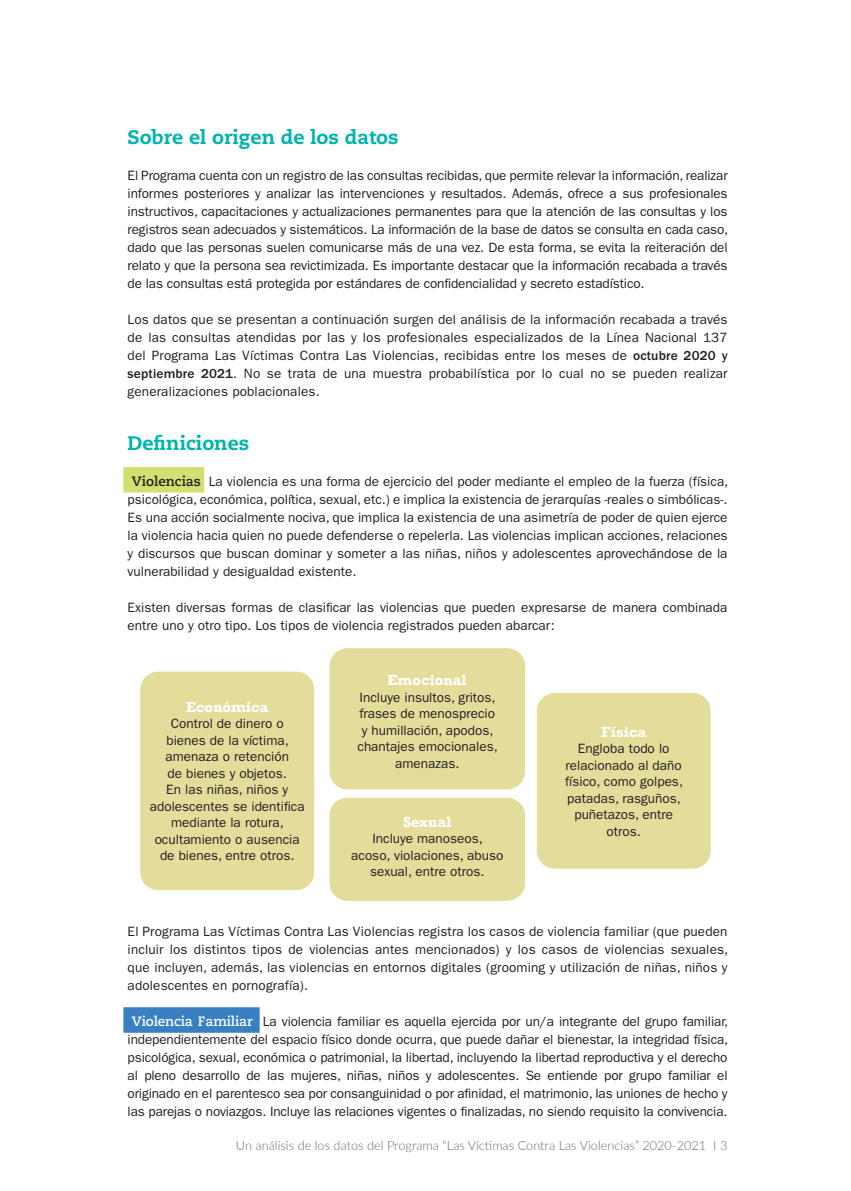
<style>
.page{position:relative;width:851px;height:1191px;background:#fff}
.page>*{position:absolute;margin:0;border:0;box-sizing:border-box;transform-origin:0 0}
.t1{font:800 19.5px "Caecilia LT Std";color:#00b5ac}
.t2{font:700 15px "Rockwell";color:#fff}
.t3{font:13.5px/18px "ITC Franklin Gothic Std";color:#231f20;text-align:center}
.t4{font:300 12.75px "Lato";color:#6c6d70}
.s1{font-weight:500}
.s2{font-family:"Caecilia LT Std";font-weight:700}
.s3{font-family:"Caecilia LT Std";font-weight:700;color:#fff}
</style>
<div class="page">
<div style="left:123px;top:467px;width:81px;height:25px;background:#d3e071"></div>
<div style="left:123px;top:1007px;width:137px;height:25px;background:#3980c3"></div>
<div style="left:140px;top:671px;width:174px;height:219px;background:#e4dc9b;border-radius:18px"></div>
<div style="left:536px;top:693px;width:174px;height:175px;background:#e4dc9b;border-radius:18px"></div>
<div style="left:329px;top:648px;width:196px;height:141px;background:#e4dc9b;border-radius:18px"></div>
<div style="left:329px;top:797px;width:196px;height:103px;background:#e4dc9b;border-radius:18px"></div>
<h1 class="t1" style="left:128px;top:125px;width:272px">Sobre el origen de los datos</h1>
<p class="t3" style="left:128px;top:167px;width:602px;text-align:justify">El Programa cuenta con un registro de las consultas recibidas, que permite relevar la información, realizar informes posteriores y analizar las intervenciones y resultados. Además, ofrece a sus profesionales instructivos, capacitaciones y actualizaciones permanentes para que la atención de las consultas y los registros sean adecuados y sistemáticos. La información de la base de datos se consulta en cada caso, dado que las personas suelen comunicarse más de una vez. De esta forma, se evita la reiteración del relato y que la persona sea revictimizada. Es importante destacar que la información recabada a través de las consultas está protegida por estándares de confidencialidad y secreto estadístico.</p>
<p class="t3" style="left:128px;top:310px;width:601px;text-align:justify">Los datos que se presentan a continuación surgen del análisis de la información recabada a través de las consultas atendidas por las y los profesionales especializados de la Línea Nacional 137 del Programa Las Víctimas Contra Las Violencias, recibidas entre los meses de <span class="s1">octubre 2020 y septiembre 2021</span>. No se trata de una muestra probabilística por lo cual no se pueden realizar generalizaciones poblacionales.</p>
<h1 class="t1" style="left:128px;top:431px;width:123px">Definiciones</h1>
<p class="t3" style="left:128px;top:473px;width:602px;text-align:justify;text-indent:4px"><span class="s2">Violencias</span> La violencia es una forma de ejercicio del poder mediante el empleo de la fuerza (física, psicológica, económica, política, sexual, etc.) e implica la existencia de jerarquías -reales o simbólicas-.<br>Es una acción socialmente nociva, que implica la existencia de una asimetría de poder de quien ejerce la violencia hacia quien no puede defenderse o repelerla. Las violencias implican acciones, relaciones y discursos que buscan dominar y someter a las niñas, niños y adolescentes aprovechándose de la vulnerabilidad y desigualdad existente.</p>
<p class="t3" style="left:128px;top:599px;width:601px;text-align:left">Existen diversas formas de clasificar las violencias que pueden expresarse de manera combinada entre uno y otro tipo. Los tipos de violencia registrados pueden abarcar:</p>
<p class="t2" style="left:387px;top:671px;width:81px">Emocional</p>
<p class="t3" style="left:357px;top:689px;width:142px;line-height:16.5px">Incluye insultos, gritos, frases de menosprecio y humillación, apodos, chantajes emocionales, amenazas.</p>
<p class="t2" style="left:186px;top:697px;width:84px">Económica</p>
<p class="t3" style="left:150px;top:715px;width:156px;line-height:16.5px">Control de dinero o bienes de la víctima, amenaza o retención<br>de bienes y objetos.<br>En las niñas, niños y adolescentes se identifica mediante la rotura, ocultamiento o ausencia de bienes, entre otros.</p>
<p class="t2" style="left:601px;top:722px;width:47px">Física</p>
<p class="t3" style="left:565px;top:740px;width:119px;line-height:16.5px">Engloba todo lo relacionado al daño físico, como golpes, patadas, rasguños, puñetazos, entre otros.</p>
<p class="t2" style="left:403px;top:812px;width:50px">Sexual</p>
<p class="t3" style="left:351px;top:830px;width:154px;line-height:16.5px">Incluye manoseos, acoso, violaciones, abuso sexual, entre otros.</p>
<p class="t3" style="left:128px;top:923px;width:602px;text-align:justify">El Programa Las Víctimas Contra Las Violencias registra los casos de violencia familiar (que pueden incluir los distintos tipos de violencias antes mencionados) y los casos de violencias sexuales, que incluyen, además, las violencias en entornos digitales (grooming y utilización de niñas, niños y adolescentes en pornografía).</p>
<p class="t3" style="left:128px;top:1012px;width:602px"><span class="s3">Violencia Familiar</span> La violencia familiar es aquella ejercida por un/a integrante del grupo familiar, independientemente del espacio físico donde ocurra, que puede dañar el bienestar, la integridad física, psicológica, sexual, económica o patrimonial, la libertad, incluyendo la libertad reproductiva y el derecho al pleno desarrollo de las mujeres, niñas, niños y adolescentes. Se entiende por grupo familiar el originado en el parentesco sea por consanguinidad o por afinidad, el matrimonio, las uniones de hecho y las parejas o noviazgos. Incluye las relaciones vigentes o finalizadas, no siendo requisito la convivencia.</p>
<p class="t4" style="left:236px;top:1136px;width:493px">Un análisis de los datos del Programa “Las Víctimas Contra Las Violencias” 2020-2021 I 3</p>
</div>
